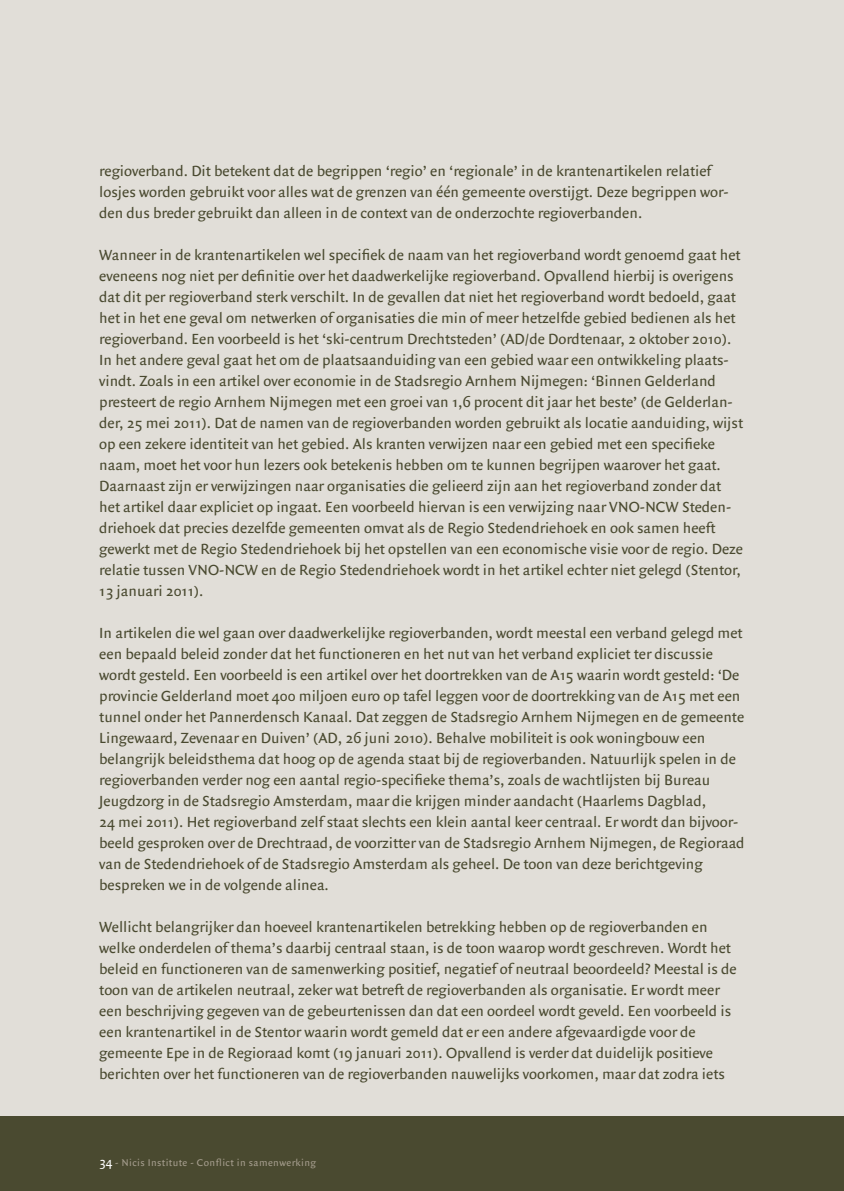
<style>
.page{position:relative;width:844px;height:1191px;background:#fff}
.page>*{position:absolute;margin:0;border:0;box-sizing:border-box;transform-origin:0 0}
.Plat{font:15.75px/21px "Quadraat Sans";color:#4a4a30}
.Voetnoot{font:15.75px/21px "Quadraat Sans";color:#4a4a30}
.t1{font:10.5px "Quadraat Sans";letter-spacing:.04em;color:#a59d8d}
.s1{font-size:13.12px;color:#fff}
</style>
<div class="page">
<div style="left:0;top:0;width:843px;height:1191px;background:#e1ded8"></div>
<div style="left:0;top:1116px;width:843px;height:75px;background:#4a4a30"></div>
<p class="Voetnoot" style="left:99px;top:160px;width:630px">regioverband. Dit betekent dat de begrippen ‘regio’ en ‘regionale’ in de krantenartikelen relatief losjes worden gebruikt voor alles wat de grenzen van één gemeente overstijgt. Deze begrippen wor&shy;den dus breder gebruikt dan alleen in de context van de onderzochte regioverbanden.</p>
<p class="Plat" style="left:99px;top:244px;width:645px">Wanneer in de krantenartikelen wel specifiek de naam van het regioverband wordt genoemd gaat het eveneens nog niet per definitie over het daadwerkelijke regioverband. Opvallend hierbij is overigens dat dit per regioverband sterk verschilt. In de gevallen dat niet het regioverband wordt bedoeld, gaat het in het ene geval om netwerken of organisaties die min of meer hetzelfde gebied bedienen als het regioverband. Een voorbeeld is het ‘ski-centrum Drechtsteden’ (AD/de Dordtenaar, 2 oktober 2010).<br>In het andere geval gaat het om de plaatsaanduiding van een gebied waar een ontwikkeling plaats&shy;vindt. Zoals in een artikel over economie in de Stadsregio Arnhem Nijmegen: ‘Binnen Gelderland presteert de regio Arnhem Nijmegen met een groei van 1,6 procent dit jaar het beste’ (de Gelderlan&shy;der, 25 mei 2011). Dat de namen van de regioverbanden worden gebruikt als locatie aanduiding, wijst op een zekere identiteit van het gebied. Als kranten verwijzen naar een gebied met een specifieke naam, moet het voor hun lezers ook betekenis hebben om te kunnen begrijpen waarover het gaat.</p>
<p class="Plat" style="left:99px;top:475px;width:645px">Daarnaast zijn er verwijzingen naar organisaties die gelieerd zijn aan het regioverband zonder dat het artikel daar expliciet op ingaat. Een voorbeeld hiervan is een verwijzing naar VNO-NCW Steden&shy;driehoek dat precies dezelfde gemeenten omvat als de Regio Stedendriehoek en ook samen heeft gewerkt met de Regio Stedendriehoek bij het opstellen van een economische visie voor de regio. Deze relatie tussen VNO-NCW en de Regio Stedendriehoek wordt in het artikel echter niet gelegd (Stentor, 13 januari 2011).</p>
<p class="Plat" style="left:99px;top:622px;width:646px">In artikelen die wel gaan over daadwerkelijke regioverbanden, wordt meestal een verband gelegd met een bepaald beleid zonder dat het functioneren en het nut van het verband expliciet ter discussie wordt gesteld. Een voorbeeld is een artikel over het doortrekken van de A15 waarin wordt gesteld: ‘De provincie Gelderland moet 400 miljoen euro op tafel leggen voor de doortrekking van de A15 met een tunnel onder het Pannerdensch Kanaal. Dat zeggen de Stadsregio Arnhem Nijmegen en de gemeente Lingewaard, Zevenaar en Duiven’ (AD, 26 juni 2010). Behalve mobiliteit is ook woningbouw een belangrijk beleidsthema dat hoog op de agenda staat bij de regioverbanden. Natuurlijk spelen in de regioverbanden verder nog een aantal regio-specifieke thema’s, zoals de wachtlijsten bij Bureau Jeugdzorg in de Stadsregio Amsterdam, maar die krijgen minder aandacht (Haarlems Dagblad,<br>24 mei 2011). Het regioverband zelf staat slechts een klein aantal keer centraal. Er wordt dan bijvoor&shy;beeld gesproken over de Drechtraad, de voorzitter van de Stadsregio Arnhem Nijmegen, de Regioraad van de Stedendriehoek of de Stadsregio Amsterdam als geheel. De toon van deze berichtgeving bespreken we in de volgende alinea.</p>
<p class="Plat" style="left:99px;top:916px;width:638px">Wellicht belangrijker dan hoeveel krantenartikelen betrekking hebben op de regioverbanden en welke onderdelen of thema’s daarbij centraal staan, is de toon waarop wordt geschreven. Wordt het beleid en functioneren van de samenwerking positief, negatief of neutraal beoordeeld? Meestal is de toon van de artikelen neutraal, zeker wat betreft de regioverbanden als organisatie. Er wordt meer een beschrijving gegeven van de gebeurtenissen dan dat een oordeel wordt geveld. Een voorbeeld is een krantenartikel in de Stentor waarin wordt gemeld dat er een andere afgevaardigde voor de gemeente Epe in de Regioraad komt (19 januari 2011). Opvallend is verder dat duidelijk positieve berichten over het functioneren van de regioverbanden nauwelijks voorkomen, maar dat zodra iets</p>
<p class="t1" style="left:99px;top:1156px;width:218px"><span class="s1">34</span> - Nicis Institute - Conflict in samenwerking</p>
</div>
